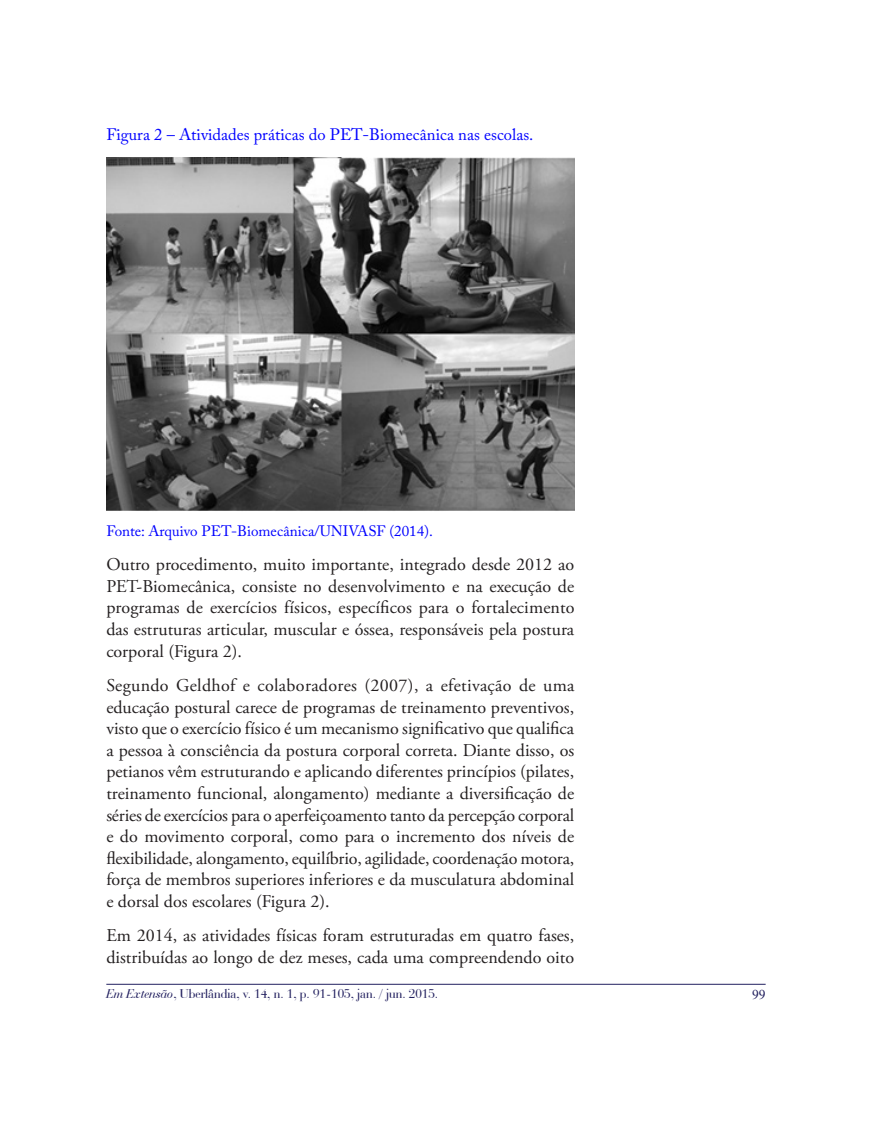
<style>
.page{position:relative;width:872px;height:1127px;background:#fff}
.page>*{position:absolute;margin:0;border:0;box-sizing:border-box;transform-origin:0 0}
.corpo_texto{font:18px/21.6px "Adobe Garamond Pro";color:#231f20;text-align:justify}
.legenda_Titulo{font:16.5px "Adobe Caslon Pro";color:#00f}
.legenda_Titulo-2{font:15px "Adobe Caslon Pro";color:#00f}
.t1{font:13.5px "Bauer Bodoni BT";color:#22205f}
.t2{font:13.5px "Times New Roman";color:#22205f}
.s1{font-style:italic}
</style>
<div class="page">
<hr style="left:106px;top:984px;width:659px;height:1px;background:#22205f">
<img style="left:106px;top:158px;width:468px;height:353px">
<p class="legenda_Titulo" style="left:106px;top:124px;width:428px">Figura 2 – Atividades práticas do PET-Biomecânica nas escolas.</p>
<p class="legenda_Titulo-2" style="left:106px;top:522px;width:328px">Fonte: Arquivo PET-Biomecânica/UNIVASF (2014).</p>
<p class="corpo_texto" style="left:106px;top:554px;width:470px">Outro procedimento, muito importante, integrado desde 2012 ao PET-Biomecânica, consiste no desenvolvimento e na execução de programas de exercícios físicos, específicos para o fortalecimento das estruturas articular, muscular e óssea, responsáveis pela postura corporal (Figura 2).</p>
<p class="corpo_texto" style="left:106px;top:675px;width:469px">Segundo Geldhof e colaboradores (2007), a efetivação de uma educação postural carece de programas de treinamento preventivos, visto que o exercício físico é um mecanismo significativo que qualifica a pessoa à consciência da postura corporal correta. Diante disso, os petianos vêm estruturando e aplicando diferentes princípios (pilates, treinamento funcional, alongamento) mediante a diversificação de séries de exercícios para o aperfeiçoamento tanto da percepção corporal e do movimento corporal, como para o incremento dos níveis de flexibilidade, alongamento, equilíbrio, agilidade, coordenação motora, força de membros superiores inferiores e da musculatura abdominal e dorsal dos escolares (Figura 2).</p>
<p class="corpo_texto" style="left:106px;top:925px;width:469px">Em 2014, as atividades físicas foram estruturadas em quatro fases, distribuídas ao longo de dez meses, cada uma compreendendo oito</p>
<p class="t1" style="left:106px;top:985px;width:333px"><span class="s1">Em Extensão</span>, Uberlândia, v. 14, n. 1, p. 91-105, jan. / jun. 2015.</p>
<p class="t2" style="left:752px;top:985px;width:15px">99</p>
</div>
